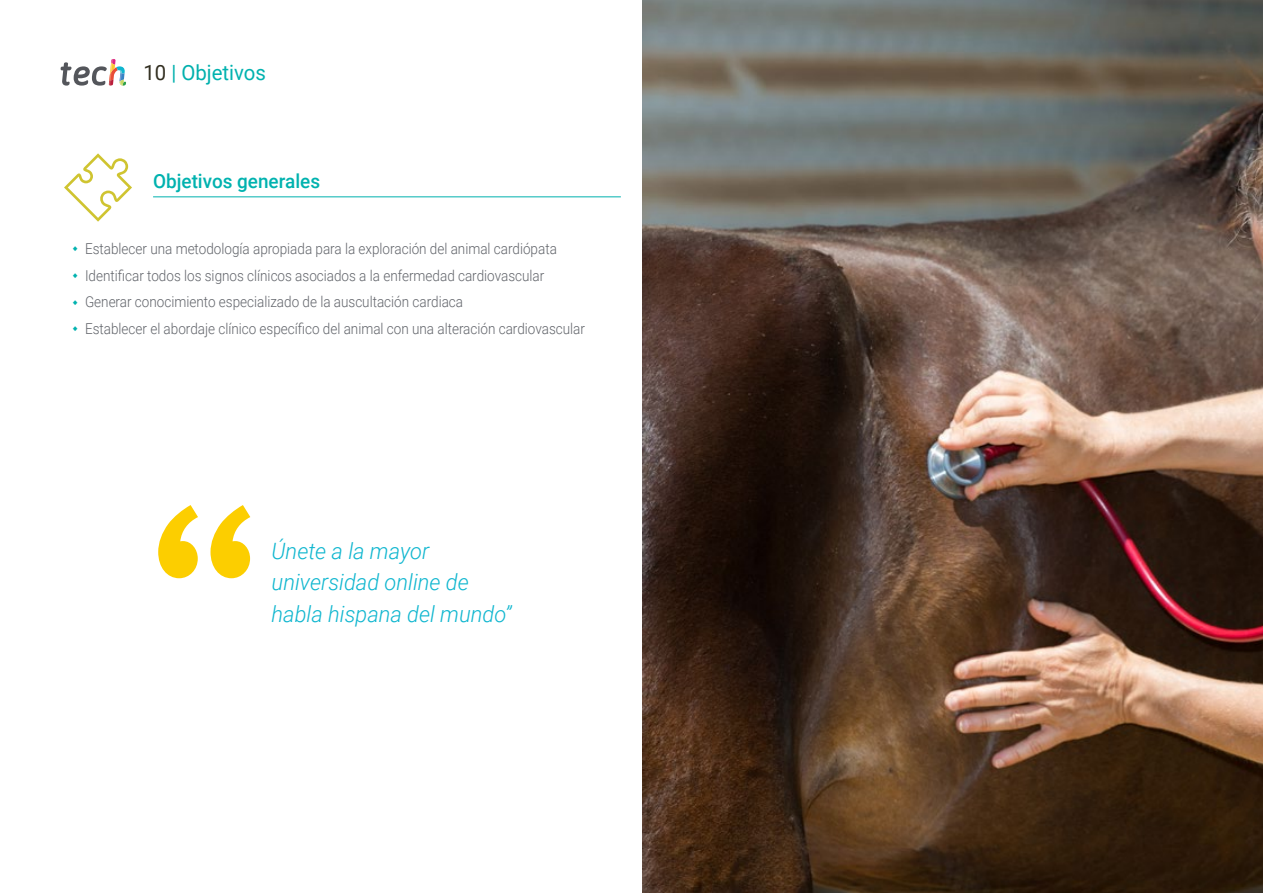
<style>
.page{position:relative;width:1263px;height:893px;background:#fff}
.page>*{position:absolute;margin:0;border:0;box-sizing:border-box;transform-origin:0 0}
.t1{font:italic 300 22.5px/31.5px "Roboto";color:#0fb6cf}
.t2{font:21px "Roboto";color:#00b2af}
.t3{font:500 19.5px "Roboto";color:#00b2af}
.t4{font:300 15px/26.7px "Roboto";color:#61646a;scale:.9 1}
.s1{color:#312e20}
.s2{color:#00b0ad}
</style>
<div class="page">
<hr style="left:153px;top:196px;width:468px;height:1px;background:#00b2af">
<svg style="left:64px;top:153px;width:68px;height:69px"></svg>
<img style="left:642px;top:0;width:621px;height:893px">
<svg style="left:158px;top:505px;width:92px;height:73px"></svg>
<svg style="left:61px;top:59px;width:65px;height:27px"></svg>
<h2 class="t2" style="left:144px;top:57px;width:124px"><span class="s1">10</span> <span class="s2">| Obj</span>etivos</h2>
<h3 class="t3" style="left:153px;top:168px;width:169px">Objetivos generales</h3>
<p class="t4" style="left:85px;top:235px;width:557px">Establecer una metodología apropiada para la exploración del animal cardiópata Identificar todos los signos clínicos asociados a la enfermedad cardiovascular Generar conocimiento especializado de la auscultación cardiaca<br>Establecer el abordaje clínico específico del animal con una alteración cardiovascular</p>
<h1 class="t1" style="left:272px;top:534px;width:241px">Únete a la mayor universidad online de habla hispana del mundo”</h1>
</div>
